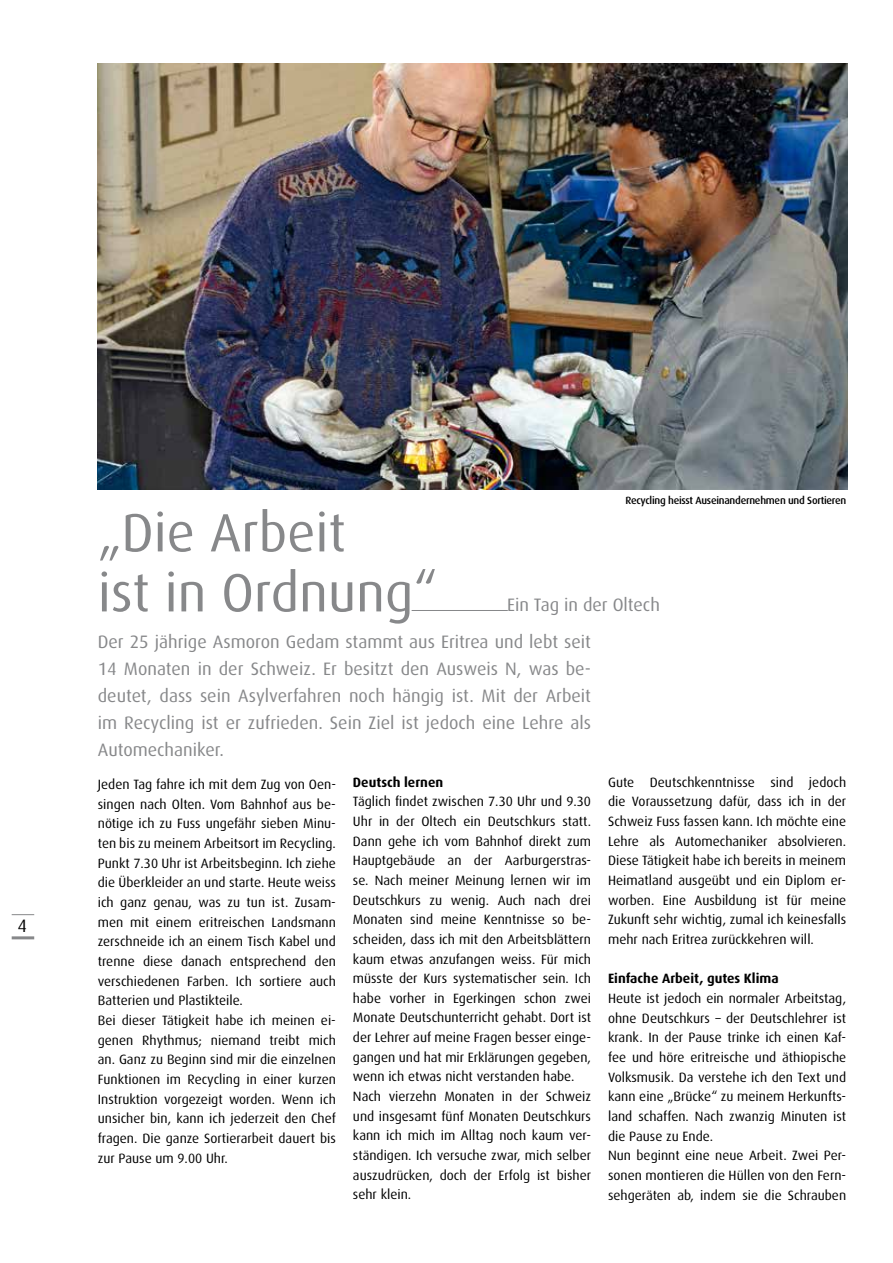
<style>
.page{position:relative;width:893px;height:1263px;background:#fff}
.page>*{position:absolute;margin:0;border:0;box-sizing:border-box;transform-origin:0 0}
.t1{font:54px/60px "Dax OT";color:#87888a}
.t2{font:18px/27px "Dax OT";color:#87888a}
.t3{font:18px "Dax OT";color:#000}
.t4{font:13.5px/19.6px "Dax OT";color:#000}
.t5{font:700 13.5px "Dax OT";color:#000}
.t6{font:500 10.5px "Dax OT";letter-spacing:-.025em;color:#000}
</style>
<div class="page">
<svg style="left:12px;top:914px;width:22px;height:1px"></svg>
<hr style="left:12px;top:936px;width:22px;height:3px;background:#87888a">
<img style="left:98px;top:64px;width:750px;height:425px">
<hr style="left:412px;top:610px;width:96px;height:1px;background:#87888a">
<h2 class="t3" style="left:17px;top:908px;width:11px">4</h2>
<p class="t6" style="left:625px;top:491px;width:222px">Recycling heisst Auseinandernehmen und Sortieren</p>
<h1 class="t1" style="left:98px;top:493px;width:341px">„Die Arbeit<br>ist in Ordnung“</h1>
<h2 class="t2" style="left:98px;top:582px;width:564px;line-height:37.2px;text-indent:409px">Ein Tag in der Oltech<br>Der 25 jährige Asmoron Gedam stammt aus Eritrea und lebt seit</h2>
<h2 class="t2" style="left:98px;top:652px;width:495px;text-align:justify">14 Monaten in der Schweiz. Er besitzt den Ausweis N, was be&shy;deutet, dass sein Asylverfahren noch hängig ist. Mit der Arbeit im Recycling ist er zufrieden. Sein Ziel ist jedoch eine Lehre als Automechaniker.</h2>
<p class="t4" style="left:98px;top:772px;width:240px">Jeden Tag fahre ich mit dem Zug von Oen&shy;singen nach Olten. Vom Bahnhof aus be&shy;nötige ich zu Fuss ungefähr sieben Minu&shy;ten bis zu meinem Arbeitsort im Recycling.<br>Punkt 7.30 Uhr ist Arbeitsbeginn. Ich ziehe die Überkleider an und starte. Heute weiss ich ganz genau, was zu tun ist. Zusam&shy;men mit einem eritreischen Landsmann zerschneide ich an einem Tisch Kabel und trenne diese danach entsprechend den verschiedenen Farben. Ich sortiere auch Batterien und Plastikteile.<br>Bei dieser Tätigkeit habe ich meinen ei&shy;genen Rhythmus; niemand treibt mich an. Ganz zu Beginn sind mir die einzelnen Funktionen im Recycling in einer kurzen Instruktion vorgezeigt worden. Wenn ich unsicher bin, kann ich jederzeit den Chef fragen. Die ganze Sortierarbeit dauert bis zur Pause um 9.00 Uhr.</p>
<p class="t5" style="left:353px;top:769px;width:92px">Deutsch lernen</p>
<p class="t4" style="left:353px;top:789px;width:240px">Täglich findet zwischen 7.30 Uhr und 9.30<br>Uhr in der Oltech ein Deutschkurs statt.<br>Dann gehe ich vom Bahnhof direkt zum Hauptgebäude an der Aarburgerstras&shy;se. Nach meiner Meinung lernen wir im Deutschkurs zu wenig. Auch nach drei Monaten sind meine Kenntnisse so be&shy;scheiden, dass ich mit den Arbeitsblättern kaum etwas anzufangen weiss. Für mich müsste der Kurs systematischer sein. Ich habe vorher in Egerkingen schon zwei Monate Deutschunterricht gehabt. Dort ist der Lehrer auf meine Fragen besser einge&shy;gangen und hat mir Erklärungen gegeben, wenn ich etwas nicht verstanden habe.<br>Nach vierzehn Monaten in der Schweiz und insgesamt fünf Monaten Deutschkurs kann ich mich im Alltag noch kaum ver&shy;ständigen. Ich versuche zwar, mich selber auszudrücken, doch der Erfolg ist bisher sehr klein.</p>
<p class="t4" style="left:608px;top:770px;width:240px;text-align:justify">Gute Deutschkenntnisse sind jedoch die Voraussetzung dafür, dass ich in der Schweiz Fuss fassen kann. Ich möchte eine Lehre als Automechaniker absolvieren.<br>Diese Tätigkeit habe ich bereits in meinem Heimatland ausgeübt und ein Diplom er&shy;worben. Eine Ausbildung ist für meine Zukunft sehr wichtig, zumal ich keinesfalls mehr nach Eritrea zurückkehren will.</p>
<p class="t5" style="left:608px;top:966px;width:172px">Einfache Arbeit, gutes Klima</p>
<p class="t4" style="left:608px;top:986px;width:240px">Heute ist jedoch ein normaler Arbeitstag, ohne Deutschkurs – der Deutschlehrer ist krank. In der Pause trinke ich einen Kaf&shy;fee und höre eritreische und äthiopische Volksmusik. Da verstehe ich den Text und kann eine „Brücke“ zu meinem Herkunfts&shy;land schaffen. Nach zwanzig Minuten ist die Pause zu Ende.<br>Nun beginnt eine neue Arbeit. Zwei Per&shy;sonen montieren die Hüllen von den Fern&shy;sehgeräten ab, indem sie die Schrauben</p>
</div>
